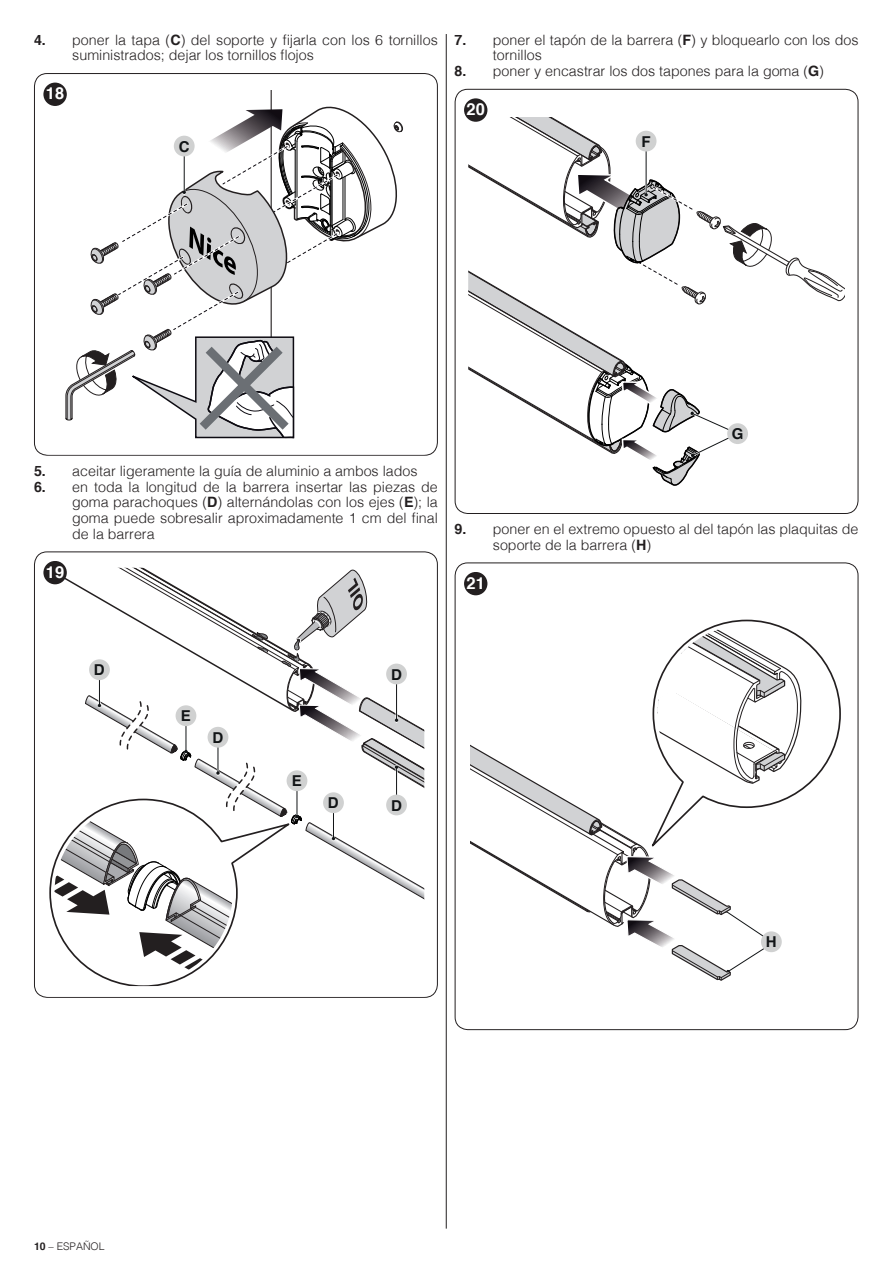
<style>
.page{position:relative;width:893px;height:1263px;background:#fff}
.page>*{position:absolute;margin:0;border:0;box-sizing:border-box;transform-origin:0 0}
.t1{font:700 16.5px "Helvetica";color:#fff}
.t2{font:700 15px "Helvetica";color:#111416}
.t3{font:300 14.25px/15.8px "Helvetica";color:#231f20}
.t4{font:300 10.5px "Helvetica";color:#231f20}
.s1{font-weight:700}
</style>
<div class="page">
<svg style="left:65px;top:90px;width:338px;height:349px"></svg>
<div style="left:174px;top:136px;width:21px;height:20px;background:#d0d1d1;border-radius:50%"></div>
<div style="left:37px;top:78px;width:398px;height:377px;border:11px solid #fff;border-radius:7px"></div>
<div style="left:43px;top:83px;width:24px;height:23px;background:#231f20;border-radius:50%"></div>
<svg style="left:49px;top:569px;width:374px;height:416px"></svg>
<div style="left:323px;top:792px;width:21px;height:21px;background:#d0d1d1;border-radius:50%"></div>
<div style="left:37px;top:557px;width:398px;height:440px;border:11px solid #fff;border-radius:7px"></div>
<div style="left:43px;top:561px;width:24px;height:23px;background:#231f20;border-radius:50%"></div>
<hr style="left:446px;top:34px;width:1px;height:1194px;background:#231f20">
<svg style="left:470px;top:117px;width:374px;height:369px"></svg>
<div style="left:727px;top:423px;width:21px;height:21px;background:#d0d1d1;border-radius:50%"></div>
<div style="left:458px;top:94px;width:398px;height:419px;border:11px solid #fff;border-radius:7px"></div>
<div style="left:464px;top:98px;width:23px;height:24px;background:#231f20;border-radius:50%"></div>
<svg style="left:471px;top:619px;width:369px;height:362px"></svg>
<div style="left:458px;top:568px;width:398px;height:461px;border:11px solid #fff;border-radius:7px"></div>
<div style="left:464px;top:572px;width:23px;height:23px;background:#231f20;border-radius:50%"></div>
<p class="t3" style="left:72px;top:31px;width:367px;text-indent:-38px"><span class="s1">4.</span> poner la tapa (<span class="s1">C</span>) del soporte y fijarla con los 6 tornillos suministrados; dejar los tornillos flojos</p>
<p class="t1" style="left:46px;top:80px;width:20px">18</p>
<p class="t2" style="left:179px;top:134px;width:12px">C</p>
<p class="t3" style="left:493px;top:31px;width:367px;text-indent:-38px"><span class="s1">7.</span> poner el tapón de la barrera (<span class="s1">F</span>) y bloquearlo con los dos tornillos</p>
<p class="t3" style="left:455px;top:62px;width:371px"><span class="s1">8.</span> poner y encastrar los dos tapones para la goma (<span class="s1">G</span>)</p>
<p class="t1" style="left:467px;top:96px;width:20px">20</p>
<p class="t2" style="left:641px;top:129px;width:11px">F</p>
<p class="t3" style="left:34px;top:462px;width:385px"><span class="s1">5.</span> aceitar ligeramente la guía de aluminio a ambos lados</p>
<p class="t3" style="left:72px;top:478px;width:367px;text-align:justify;text-indent:-38px"><span class="s1">6.</span> en toda la longitud de la barrera insertar las piezas de goma parachoques (<span class="s1">D</span>) alternándolas con los ejes (<span class="s1">E</span>); la goma puede sobresalir aproximadamente 1 cm del final de la barrera</p>
<p class="t1" style="left:46px;top:559px;width:20px">19</p>
<p class="t2" style="left:732px;top:422px;width:13px">G</p>
<p class="t3" style="left:493px;top:520px;width:367px;text-indent:-38px"><span class="s1">9.</span> poner en el extremo opuesto al del tapón las plaquitas de soporte de la barrera (<span class="s1">H</span>)</p>
<p class="t1" style="left:467px;top:570px;width:20px">21</p>
<p class="t2" style="left:94px;top:658px;width:12px">D</p>
<p class="t2" style="left:181px;top:704px;width:12px">E</p>
<p class="t2" style="left:212px;top:725px;width:12px">D</p>
<p class="t2" style="left:292px;top:769px;width:12px">E</p>
<p class="t2" style="left:328px;top:791px;width:12px">D</p>
<p class="t2" style="left:391px;top:662px;width:12px">D</p>
<p class="t2" style="left:391px;top:793px;width:12px">D</p>
<p class="t2" style="left:766px;top:930px;width:12px">H</p>
<p class="t4" style="left:34px;top:1237px;width:72px"><span class="s1">10</span> – ESPAÑOL</p>
</div>
